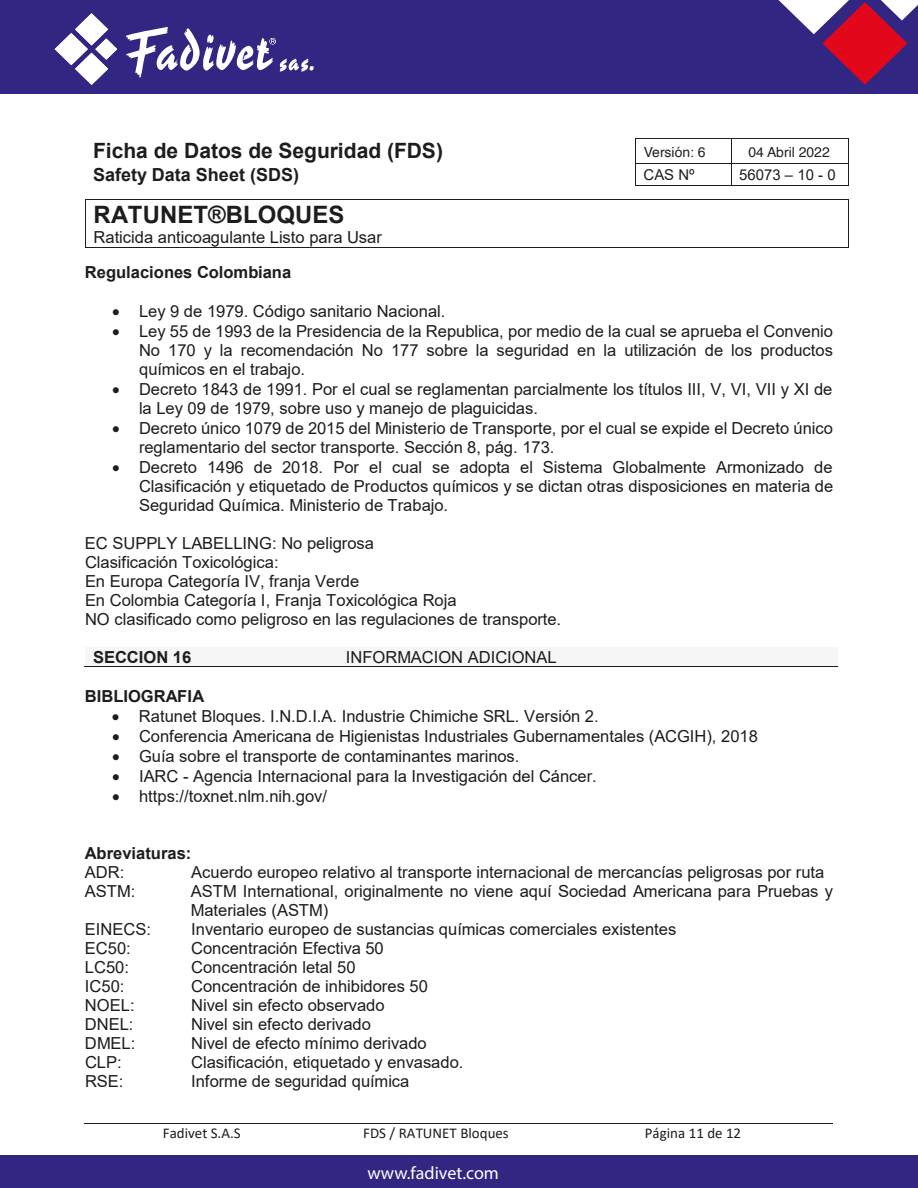
<style>
.page{position:relative;width:918px;height:1188px;background:#fff}
.page>*{position:absolute;margin:0;border:0;box-sizing:border-box;transform-origin:0 0}
.t1{font:700 24px "Arial";color:#1d1d1b}
.t2{font:700 21px "Arial";letter-spacing:-.005em;color:#1d1d1b}
.t3{font:700 18px "Arial";color:#1d1d1b}
.t4{font:18px "Myriad Pro";color:#fff}
.t5{font:16.5px/19.4px "Arial";color:#1d1d1b}
.t6{font:700 16.5px "Arial";color:#1d1d1b}
.t7{font:15px "Calibri";color:#1d1d1b}
.t8{font:15px "Arial";color:#1d1d1b}
.t9{font:13.95px "Helvetica";color:#231f20}
</style>
<div class="page">
<hr style="left:636px;top:138px;width:95px;height:1px;background:#1d1d1b">
<hr style="left:731px;top:138px;width:117px;height:1px;background:#1d1d1b">
<hr style="left:636px;top:163px;width:95px;height:1px;background:#1d1d1b">
<hr style="left:731px;top:163px;width:117px;height:1px;background:#1d1d1b">
<svg style="left:635px;top:138px;width:1px;height:48px"></svg>
<hr style="left:636px;top:185px;width:95px;height:1px;background:#1d1d1b">
<svg style="left:731px;top:139px;width:1px;height:46px"></svg>
<hr style="left:731px;top:185px;width:117px;height:1px;background:#1d1d1b">
<svg style="left:848px;top:138px;width:1px;height:48px"></svg>
<hr style="left:86px;top:199px;width:762px;height:1px;background:#1d1d1b">
<hr style="left:85px;top:200px;width:1px;height:47px;background:#1d1d1b">
<hr style="left:86px;top:247px;width:762px;height:1px;background:#1d1d1b">
<hr style="left:848px;top:200px;width:1px;height:47px;background:#1d1d1b">
<hr style="left:85px;top:1123px;width:234px;height:1px;background:#1d1d1b">
<hr style="left:320px;top:1123px;width:233px;height:1px;background:#1d1d1b">
<hr style="left:554px;top:1123px;width:279px;height:1px;background:#1d1d1b">
<div style="left:85px;top:647px;width:253px;height:19px;background:#f6f6f6"></div>
<div style="left:338px;top:647px;width:500px;height:19px;background:#f6f6f6"></div>
<hr style="left:84px;top:666px;width:254px;height:1px;background:#1d1d1b">
<hr style="left:337px;top:666px;width:501px;height:1px;background:#1d1d1b">
<div style="left:0;top:0;width:918px;height:93px;background:#312783"></div>
<div style="left:0;top:1155px;width:918px;height:33px;background:#312783"></div>
<svg style="left:55px;top:13px;width:62px;height:72px"></svg>
<svg style="left:126px;top:27px;width:188px;height:50px"></svg>
<svg style="left:778px;top:0;width:140px;height:84px"></svg>
<p class="t2" style="left:93px;top:136px;width:351px">Ficha de Datos de Seguridad (FDS)</p>
<p class="t8" style="left:644px;top:141px;width:77px">Version: 05</p>
<p class="t8" style="left:739px;top:141px;width:96px">12 Junio 2019</p>
<p class="t3" style="left:93px;top:162px;width:208px">Safety Data Sheet (SDS)</p>
<p class="t8" style="left:644px;top:164px;width:53px">CAS Nº</p>
<p class="t8" style="left:739px;top:164px;width:98px">56073 – 10 - 0</p>
<h1 class="t1" style="left:94px;top:198px;width:252px">RATUNET®BLOQUES</h1>
<p class="t5" style="left:94px;top:228px;width:290px">Raticida anticoagulante Listo para Usar</p>
<p class="t9" style="left:644px;top:142px;width:63px">Versión: 6</p>
<p class="t9" style="left:748px;top:142px;width:83px">04 Abril 2022</p>
<p class="t6" style="left:85px;top:260px;width:208px">Regulaciones Colombiana</p>
<p class="t5" style="left:139px;top:301px;width:696px">Ley 9 de 1979. Código sanitario Nacional.<br>Ley 55 de 1993 de la Presidencia de la Republica, por medio de la cual se aprueba el Convenio No 170 y la recomendación No 177 sobre la seguridad en la utilización de los productos químicos en el trabajo.<br>Decreto 1843 de 1991. Por el cual se reglamentan parcialmente los títulos III, V, VI, VII y XI de la Ley 09 de 1979, sobre uso y manejo de plaguicidas.<br>Decreto único 1079 de 2015 del Ministerio de Transporte, por el cual se expide el Decreto único reglamentario del sector transporte. Sección 8, pág. 173.<br>Decreto 1496 de 2018. Por el cual se adopta el Sistema Globalmente Armonizado de Clasificación y etiquetado de Productos químicos y se dictan otras disposiciones en materia de Seguridad Química. Ministerio de Trabajo.</p>
<p class="t5" style="left:85px;top:533px;width:478px">EC SUPPLY LABELLING: No peligrosa<br>Clasificación Toxicológica:<br>En Europa Categoría IV, franja Verde<br>En Colombia Categoría I, Franja Toxicológica Roja<br>NO clasificado como peligroso en las regulaciones de transporte.</p>
<p class="t6" style="left:93px;top:645px;width:100px">SECCION 16</p>
<p class="t5" style="left:346px;top:647px;width:212px">INFORMACION ADICIONAL</p>
<p class="t6" style="left:85px;top:684px;width:121px">BIBLIOGRAFIA</p>
<p class="t5" style="left:139px;top:706px;width:621px;line-height:20.1px">Ratunet Bloques. I.N.D.I.A. Industrie Chimiche SRL. Versión 2.<br>Conferencia Americana de Higienistas Industriales Gubernamentales (ACGIH), 2018<br>Guía sobre el transporte de contaminantes marinos.<br>IARC - Agencia Internacional para la Investigación del Cáncer. https://toxnet.nlm.nih.gov/</p>
<p class="t6" style="left:85px;top:841px;width:108px">Abreviaturas:</p>
<p class="t5" style="left:85px;top:862px;width:41px">ADR:</p>
<p class="t5" style="left:191px;top:862px;width:635px">Acuerdo europeo relativo al transporte internacional de mercancías peligrosas por ruta</p>
<p class="t5" style="left:85px;top:881px;width:52px">ASTM:</p>
<p class="t5" style="left:191px;top:881px;width:644px;line-height:18.9px">ASTM International, originalmente no viene aquí Sociedad Americana para Pruebas y<br>Materiales (ASTM)</p>
<p class="t5" style="left:85px;top:919px;width:67px">EINECS:</p>
<p class="t5" style="left:191px;top:919px;width:487px">Inventario europeo de sustancias químicas comerciales existentes</p>
<p class="t5" style="left:85px;top:938px;width:47px">EC50:</p>
<p class="t5" style="left:191px;top:938px;width:194px">Concentración Efectiva 50</p>
<p class="t5" style="left:85px;top:957px;width:46px">LC50:</p>
<p class="t5" style="left:191px;top:957px;width:166px">Concentración letal 50</p>
<p class="t5" style="left:85px;top:976px;width:41px">IC50:</p>
<p class="t5" style="left:191px;top:976px;width:238px">Concentración de inhibidores 50</p>
<p class="t5" style="left:85px;top:995px;width:51px">NOEL:</p>
<p class="t5" style="left:191px;top:995px;width:195px">Nivel sin efecto observado</p>
<p class="t5" style="left:85px;top:1014px;width:50px">DNEL:</p>
<p class="t5" style="left:191px;top:1014px;width:181px">Nivel sin efecto derivado</p>
<p class="t5" style="left:85px;top:1033px;width:52px">DMEL:</p>
<p class="t5" style="left:191px;top:1033px;width:237px">Nivel de efecto mínimo derivado</p>
<p class="t5" style="left:85px;top:1052px;width:38px">CLP:</p>
<p class="t5" style="left:191px;top:1052px;width:274px">Clasificación, etiquetado y envasado.</p>
<p class="t5" style="left:85px;top:1071px;width:40px">RSE:</p>
<p class="t5" style="left:191px;top:1071px;width:220px">Informe de seguridad química</p>
<p class="t7" style="left:163px;top:1123px;width:79px">Fadivet S.A.S</p>
<p class="t7" style="left:363px;top:1123px;width:147px">FDS / RATUNET Bloques</p>
<p class="t7" style="left:645px;top:1123px;width:98px">Página 11 de 12</p>
<p class="t4" style="left:367px;top:1162px;width:133px">www.fadivet.com</p>
</div>
